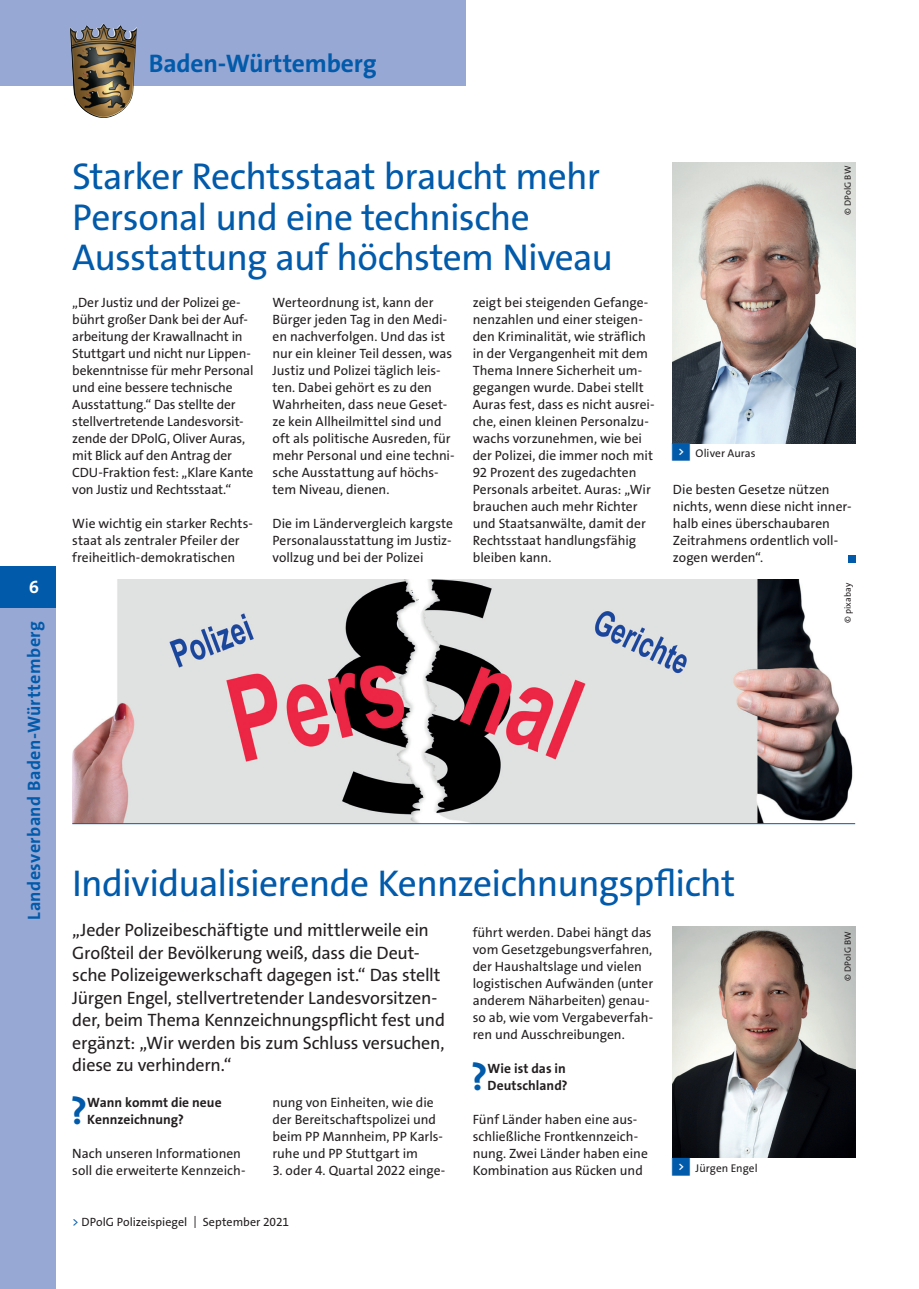
<style>
.page{position:relative;width:919px;height:1289px;background:#fff}
.page>*{position:absolute;margin:0;border:0;box-sizing:border-box;transform-origin:0 0}
.Grundtext{font:700 38.7px "The Sans Os F";color:#015aaa}
.Headline_25_pt{font:37.5px/40.5px "The Sans Os F";letter-spacing:-.02em;color:#015aaa}
.t1{font:700 25.5px "The Sans Os F";letter-spacing:-.005em;color:#015aaa}
.Vorspann{font:18px/22.5px "The Sans Os F";letter-spacing:-.015em;color:#231f20}
.t2{font:700 18px "The Sans Os F";letter-spacing:.025em;color:#015aaa}
.t3{font:700 18px "The Sans Os F";color:#fff}
.Grundtext-2{font:13.5px/17px "The Sans Os F";letter-spacing:-.005em;color:#231f20}
.Grundtext-3{font:700 13.5px/17px "The Sans Os F";letter-spacing:.005em;color:#231f20}
.t4{font:12px "The Sans Os F";letter-spacing:.005em;color:#231f20}
.Bildtext_linksbündig{font:11.25px "The Sans Os F";color:#231f20}
.Fotonachweis{font:9px "The Sans Os F";letter-spacing:.015em;color:#231f20}
.s1{font-family:"Top Numbers";color:#015aaa}
.s2{color:#015aaa}
</style>
<div class="page">
<img style="left:72px;top:579px;width:781px;height:244px">
<div style="left:848px;top:555px;width:7px;height:7px;background:#015aaa"></div>
<img style="left:672px;top:162px;width:183px;height:281px">
<img style="left:672px;top:926px;width:183px;height:231px">
<hr style="left:72px;top:823px;width:783px;height:1px;background:#015aaa">
<div style="left:0;top:566px;width:55px;height:42px;background:#015aaa"></div>
<div style="left:0;top:608px;width:55px;height:680px;background:#97a8d5"></div>
<div style="left:0;top:0;width:466px;height:85px;background:#97a8d5"></div>
<img style="left:70px;top:23px;width:67px;height:95px">
<h3 class="t1" style="left:149px;top:47px;width:229px">Baden-Württemberg</h3>
<h3 class="t3" style="left:29px;top:575px;width:11px">6</h3>
<h3 class="t2" style="left:22px;top:919px;width:300px;rotate:-90deg">Landesverband Baden-Württemberg</h3>
<p class="Headline_25_pt" style="left:72px;top:157px;width:542px">Starker Rechtsstaat braucht mehr<br>Personal und eine technische<br>Ausstattung auf höchstem Niveau</p>
<p class="Grundtext-2" style="left:72px;top:294px;width:183px">„Der Justiz und der Polizei ge&shy;bührt großer Dank bei der Auf&shy;arbeitung der Krawallnacht in<br>Stuttgart und nicht nur Lippen&shy;bekenntnisse für mehr Personal und eine bessere technische<br>Ausstattung.“ Das stellte der stellvertretende Landesvorsit&shy;zende der DPolG, Oliver Auras, mit Blick auf den Antrag der<br>CDU-Fraktion fest: „Klare Kante von Justiz und Rechtsstaat.“</p>
<p class="Grundtext-2" style="left:72px;top:515px;width:182px">Wie wichtig ein starker Rechts&shy;staat als zentraler Pfeiler der freiheitlich-demokratischen</p>
<p class="Grundtext-2" style="left:472px;top:294px;width:183px">zeigt bei steigenden Gefange&shy;nenzahlen und einer steigen&shy;den Kriminalität, wie sträflich in der Vergangenheit mit dem<br>Thema Innere Sicherheit um&shy;gegangen wurde. Dabei stellt<br>Auras fest, dass es nicht ausrei&shy;che, einen kleinen Personalzu&shy;wachs vorzunehmen, wie bei der Polizei, die immer noch mit<br>92 Prozent des zugedachten<br>Personals arbeitet. Auras: „Wir brauchen auch mehr Richter und Staatsanwälte, damit der<br>Rechtsstaat handlungsfähig bleiben kann.</p>
<p class="Grundtext-2" style="left:272px;top:294px;width:184px">Werteordnung ist, kann der<br>Bürger jeden Tag in den Medi&shy;en nachverfolgen. Und das ist nur ein kleiner Teil dessen, was<br>Justiz und Polizei täglich leis&shy;ten. Dabei gehört es zu den<br>Wahrheiten, dass neue Geset&shy;ze kein Allheilmittel sind und oft als politische Ausreden, für mehr Personal und eine techni&shy;sche Ausstattung auf höchs&shy;tem Niveau, dienen.</p>
<p class="Grundtext-2" style="left:272px;top:515px;width:182px;text-align:justify">Die im Ländervergleich kargste Personalausstattung im Justiz&shy;vollzug und bei der Polizei</p>
<p class="Fotonachweis" style="left:841px;top:215px;width:51px;rotate:-90deg">© DPolG BW</p>
<p class="Bildtext_linksbündig" style="left:672px;top:446px;width:85px"><span class="s1">&lt;</span> Oliver Auras</p>
<p class="Grundtext-2" style="left:673px;top:481px;width:180px">Die besten Gesetze nützen nichts, wenn diese nicht inner&shy;halb eines überschaubaren<br>Zeitrahmens ordentlich voll&shy;zogen werden“.</p>
<p class="Fotonachweis" style="left:841px;top:623px;width:42px;rotate:-90deg">© pixabay</p>
<p class="Headline_25_pt" style="left:72px;top:863px;width:664px">Individualisierende Kennzeichnungspflicht</p>
<p class="Vorspann" style="left:72px;top:918px;width:374px">„Jeder Polizeibeschäftigte und mittlerweile ein Großteil der Bevölkerung weiß, dass die Deut&shy;sche Polizeigewerkschaft dagegen ist.“ Das stellt Jürgen Engel, stellvertretender Landesvorsitzen&shy;der, beim Thema Kennzeichnungspflicht fest und ergänzt: „Wir werden bis zum Schluss versuchen, diese zu verhindern.“</p>
<p class="Grundtext" style="left:70px;top:1085px;width:19px">?</p>
<p class="Grundtext-3" style="left:87px;top:1093px;width:136px">Wann kommt die neue<br>Kennzeichnung?</p>
<p class="Grundtext-2" style="left:72px;top:1144px;width:175px">Nach unseren Informationen soll die erweiterte Kennzeich-</p>
<p class="Grundtext-2" style="left:472px;top:923px;width:182px">führt werden. Dabei hängt das vom Gesetzgebungsverfahren, der Haushaltslage und vielen logistischen Aufwänden (unter anderem Näharbeiten) genau&shy;so ab, wie vom Vergabeverfah&shy;ren und Ausschreibungen.</p>
<p class="Grundtext" style="left:470px;top:1051px;width:19px">?</p>
<p class="Grundtext-3" style="left:487px;top:1059px;width:82px">Wie ist das in<br>Deutschland?</p>
<p class="Grundtext-2" style="left:472px;top:1110px;width:176px">Fünf Länder haben eine aus&shy;schließliche Frontkennzeich&shy;nung. Zwei Länder haben eine<br>Kombination aus Rücken und</p>
<p class="Grundtext-2" style="left:272px;top:1093px;width:172px">nung von Einheiten, wie die der Bereitschaftspolizei und beim PP Mannheim, PP Karls&shy;ruhe und PP Stuttgart im</p>
<p class="Grundtext-2" style="left:272px;top:1161px;width:174px">3. oder 4. Quartal 2022 einge-</p>
<p class="Bildtext_linksbündig" style="left:672px;top:1160px;width:87px"><span class="s1">&lt;</span> Jürgen Engel</p>
<p class="t4" style="left:72px;top:1213px;width:218px"><span class="s2">&gt;</span> DPolG Polizeispiegel | September 2021</p>
<p class="Fotonachweis" style="left:841px;top:980px;width:51px;rotate:-90deg">© DPolG BW</p>
</div>
